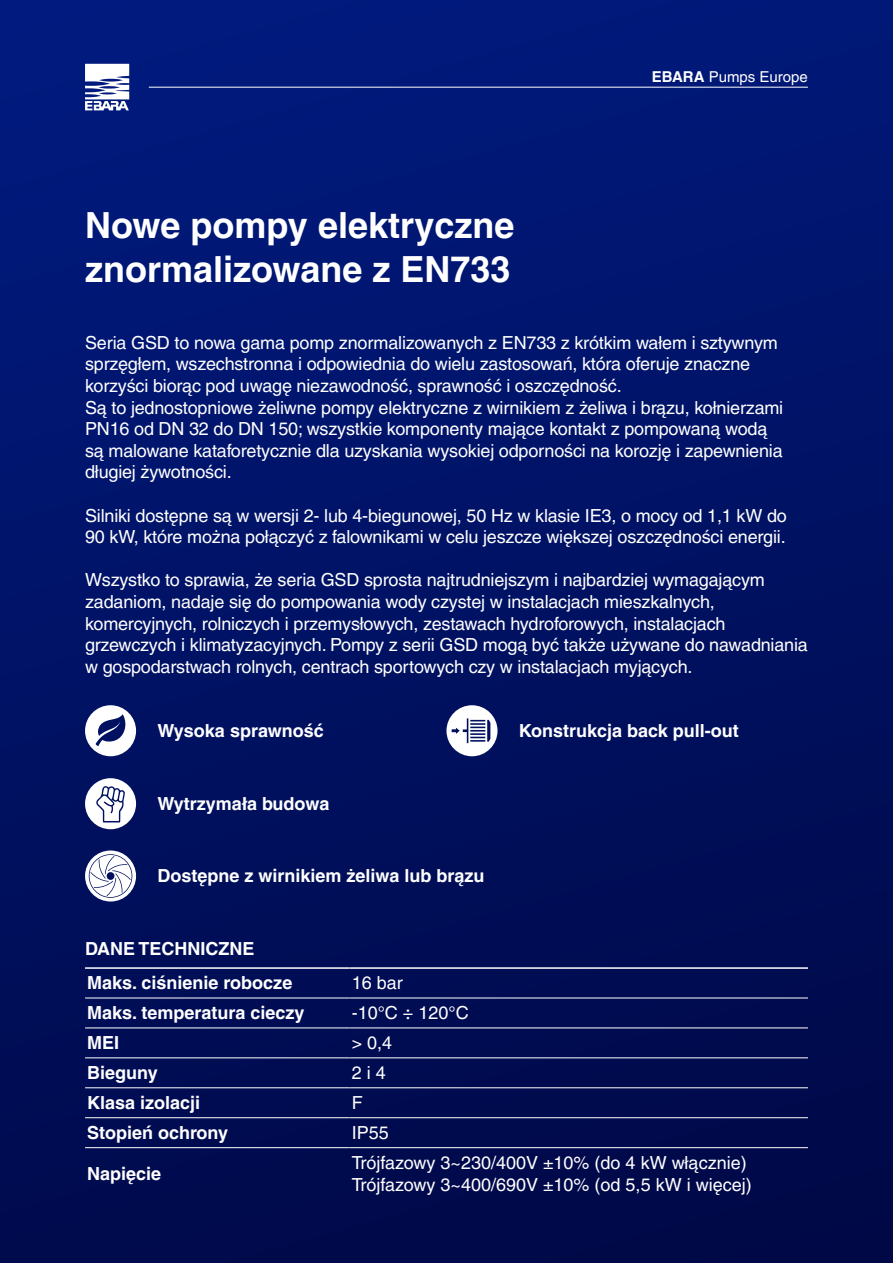
<style>
.page{position:relative;width:893px;height:1263px;background:#fff}
.page>*{position:absolute;margin:0;border:0;box-sizing:border-box;transform-origin:0 0}
.t1{font:700 36px "Helvetica LT Pro";color:#fff}
.t2{font:18px/21.6px "Helvetica LT Pro";letter-spacing:-.01em;color:#fff}
.p_tabella_sx{font:700 18px "Helvetica LT Pro";color:#fff}
.t3{font:15px "Helvetica LT Pro";color:#fff}
.s1{font-weight:700}
</style>
<div class="page">
<img style="left:0;top:0;width:893px;height:1263px">
<svg style="left:85px;top:64px;width:44px;height:46px"></svg>
<hr style="left:149px;top:87px;width:659px;height:1px;background:#fff">
<svg style="left:85px;top:705px;width:51px;height:51px"></svg>
<svg style="left:85px;top:778px;width:51px;height:51px"></svg>
<svg style="left:85px;top:850px;width:51px;height:51px"></svg>
<hr style="left:85px;top:967px;width:265px;height:2px;background:#fff">
<hr style="left:350px;top:967px;width:458px;height:2px;background:#fff">
<hr style="left:85px;top:998px;width:265px;height:1px;background:#fff">
<hr style="left:350px;top:998px;width:458px;height:1px;background:#fff">
<hr style="left:85px;top:1028px;width:265px;height:1px;background:#fff">
<hr style="left:350px;top:1028px;width:458px;height:1px;background:#fff">
<hr style="left:85px;top:1057px;width:265px;height:1px;background:#fff">
<hr style="left:350px;top:1057px;width:458px;height:1px;background:#fff">
<hr style="left:85px;top:1087px;width:265px;height:1px;background:#fff">
<hr style="left:350px;top:1087px;width:458px;height:1px;background:#fff">
<hr style="left:85px;top:1117px;width:265px;height:1px;background:#fff">
<hr style="left:350px;top:1117px;width:458px;height:1px;background:#fff">
<hr style="left:85px;top:1147px;width:265px;height:1px;background:#fff">
<hr style="left:350px;top:1147px;width:458px;height:1px;background:#fff">
<svg style="left:446px;top:705px;width:51px;height:51px"></svg>
<p class="t1" style="left:85px;top:204px;width:431px">Nowe pompy elektryczne</p>
<p class="t1" style="left:85px;top:247px;width:427px">znormalizowane z EN733</p>
<p class="t3" style="left:652px;top:68px;width:158px"><span class="s1">EBARA</span> Pumps Europe</p>
<p class="t2" style="left:85px;top:332px;width:694px">Seria GSD to nowa gama pomp znormalizowanych z EN733 z krótkim wałem i sztywnym sprzęgłem, wszechstronna i odpowiednia do wielu zastosowań, która oferuje znaczne korzyści biorąc pod uwagę niezawodność, sprawność i oszczędność.</p>
<p class="t2" style="left:85px;top:396px;width:700px">Są to jednostopniowe żeliwne pompy elektryczne z wirnikiem z żeliwa i brązu, kołnierzami PN16 od DN 32 do DN 150; wszystkie komponenty mające kontakt z pompowaną wodą są malowane kataforetycznie dla uzyskania wysokiej odporności na korozję i zapewnienia długiej żywotności.</p>
<p class="t2" style="left:85px;top:504px;width:703px">Silniki dostępne są w wersji 2- lub 4-biegunowej, 50 Hz w klasie IE3, o mocy od 1,1 kW do<br>90 kW, które można połączyć z falownikami w celu jeszcze większej oszczędności energii.</p>
<p class="t2" style="left:85px;top:569px;width:724px">Wszystko to sprawia, że seria GSD sprosta najtrudniejszym i najbardziej wymagającym zadaniom, nadaje się do pompowania wody czystej w instalacjach mieszkalnych, komercyjnych, rolniczych i przemysłowych, zestawach hydroforowych, instalacjach grzewczych i klimatyzacyjnych. Pompy z serii GSD mogą być także używane do nawadniania w gospodarstwach rolnych, centrach sportowych czy w instalacjach myjących.</p>
<p class="p_tabella_sx" style="left:157px;top:720px;width:168px">Wysoka sprawność</p>
<p class="p_tabella_sx" style="left:519px;top:720px;width:222px">Konstrukcja back pull-out</p>
<p class="p_tabella_sx" style="left:157px;top:793px;width:174px">Wytrzymała budowa</p>
<p class="p_tabella_sx" style="left:157px;top:865px;width:329px">Dostępne z wirnikiem żeliwa lub brązu</p>
<p class="p_tabella_sx" style="left:85px;top:938px;width:171px">DANE TECHNICZNE</p>
<p class="p_tabella_sx" style="left:87px;top:972px;width:207px">Maks. ciśnienie robocze</p>
<p class="t2" style="left:352px;top:972px;width:53px">16 bar</p>
<p class="p_tabella_sx" style="left:87px;top:1002px;width:219px">Maks. temperatura cieczy</p>
<p class="t2" style="left:352px;top:1002px;width:118px">-10°C ÷ 120°C</p>
<p class="p_tabella_sx" style="left:87px;top:1032px;width:34px">MEI</p>
<p class="t2" style="left:352px;top:1032px;width:42px">&gt; 0,4</p>
<p class="p_tabella_sx" style="left:87px;top:1062px;width:72px">Bieguny</p>
<p class="t2" style="left:352px;top:1062px;width:36px">2 i 4</p>
<p class="p_tabella_sx" style="left:87px;top:1092px;width:115px">Klasa izolacji</p>
<p class="t2" style="left:352px;top:1092px;width:12px">F</p>
<p class="p_tabella_sx" style="left:87px;top:1122px;width:143px">Stopień ochrony</p>
<p class="t2" style="left:352px;top:1122px;width:39px">IP55</p>
<p class="p_tabella_sx" style="left:87px;top:1162px;width:76px">Napięcie</p>
<p class="t2" style="left:352px;top:1152px;width:396px">Trójfazowy 3~230/400V ±10% (do 4 kW włącznie)</p>
<p class="t2" style="left:352px;top:1173px;width:401px">Trójfazowy 3~400/690V ±10% (od 5,5 kW i więcej)</p>
</div>
